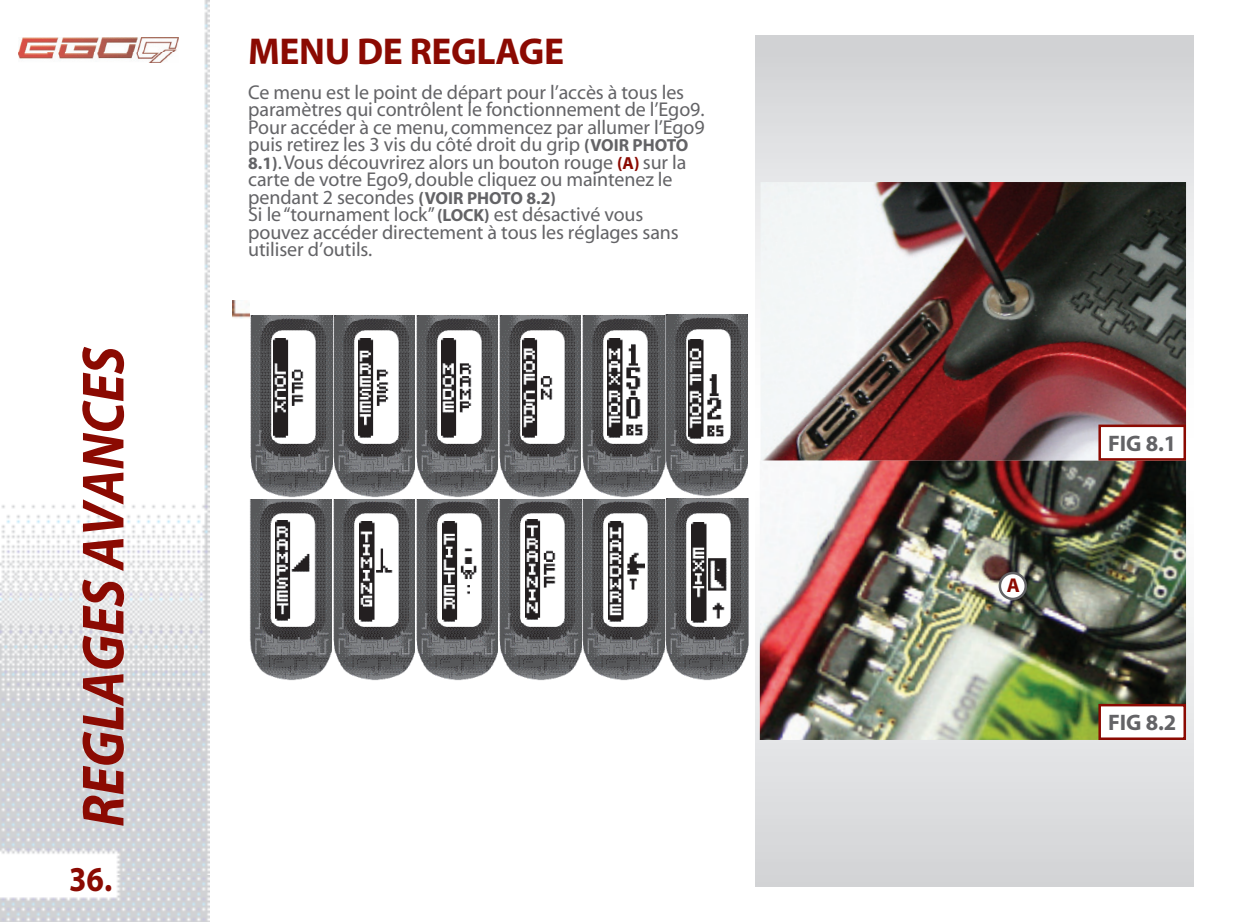
<style>
.page{position:relative;width:1241px;height:922px;background:#fff}
.page>*{position:absolute;margin:0;border:0;box-sizing:border-box;transform-origin:0 0}
.t1{font:italic 700 60px "Myriad";color:#8b0a02;scale:.9 1}
.t2{font:700 37.5px "Myriad";letter-spacing:-.01em;color:#8b0a02}
.t3{font:700 35px "Myriad";color:#8b0a02;scale:.9 1}
.t4{font:700 22.5px "Myriad";color:#636366}
.t5{font:20px/17.5px "Myriad";letter-spacing:-.005em;color:#636366}
.t6{font:700 20px "Myriad";color:#8b0a02}
.t7{font:700 17.5px "Myriad";color:#636366}
.s1{font-weight:700;font-size:17.5px}
.s2{font-weight:700;font-size:17.5px;color:#8b0a02}
</style>
<div class="page">
<div style="left:755px;top:35px;width:437px;height:851px;background:#dbddde"></div>
<img style="left:249px;top:315px;width:499px;height:365px">
<img style="left:691px;top:522px;width:36px;height:100px">
<img style="left:608px;top:521px;width:36px;height:100px">
<img style="left:525px;top:519px;width:36px;height:100px">
<img style="left:442px;top:521px;width:36px;height:100px">
<img style="left:360px;top:521px;width:35px;height:100px">
<img style="left:275px;top:520px;width:36px;height:100px">
<img style="left:688px;top:339px;width:36px;height:99px">
<img style="left:607px;top:338px;width:37px;height:100px">
<img style="left:522px;top:338px;width:37px;height:100px">
<img style="left:441px;top:338px;width:36px;height:100px">
<img style="left:358px;top:338px;width:36px;height:100px">
<img style="left:273px;top:338px;width:37px;height:100px">
<img style="left:759px;top:182px;width:426px;height:557px">
<div style="left:1099px;top:425px;width:85px;height:34px;background:#fff"></div>
<div style="left:1098px;top:424px;width:87px;height:36px;border:2px solid #8b0a02"></div>
<div style="left:1099px;top:705px;width:85px;height:33px;background:#fff"></div>
<div style="left:1098px;top:703px;width:87px;height:36px;border:2px solid #8b0a02"></div>
<img style="left:232px;top:300px;width:17px;height:18px">
<svg style="left:999px;top:573px;width:26px;height:25px"></svg>
<div style="left:998px;top:571px;width:28px;height:29px;border:2px solid #636366;border-radius:50%"></div>
<img style="left:0;top:0;width:210px;height:921px">
<img style="left:18px;top:38px;width:160px;height:25px">
<h1 class="t1" style="left:72px;top:826px;width:535px;rotate:-90deg">REGLAGES AVANCES</h1>
<h3 class="t3" style="left:69px;top:861px;width:49px">36.</h3>
<h2 class="t2" style="left:248px;top:32px;width:317px">MENU DE REGLAGE</h2>
<p class="t5" style="left:248px;top:84px;width:458px">Ce menu est le point de départ pour l’accès à tous les paramètres qui contrôlent le fonctionnement de l’Ego9.<br>Pour accéder à ce menu, commencez par allumer l’Ego9 puis retirez les 3 vis du côté droit du grip <span class="s1">(VOIR PHOTO<br>8.1)</span>. Vous découvrirez alors un bouton rouge <span class="s2">(A)</span> sur la carte de votre Ego9, double cliquez ou maintenez le pendant 2 secondes <span class="s1">(VOIR PHOTO</span></p>
<p class="t7" style="left:526px;top:189px;width:31px">8.2)</p>
<p class="t5" style="left:248px;top:206px;width:432px">Si le “tournament lock” <span class="s1">(LOCK)</span> est désactivé vous pouvez accéder directement à tous les réglages sans utiliser d’outils.</p>
<p class="t6" style="left:1006px;top:575px;width:15px">A</p>
<p class="t4" style="left:1107px;top:432px;width:70px">FIG 8.1</p>
<p class="t4" style="left:1107px;top:711px;width:70px">FIG 8.2</p>
</div>
